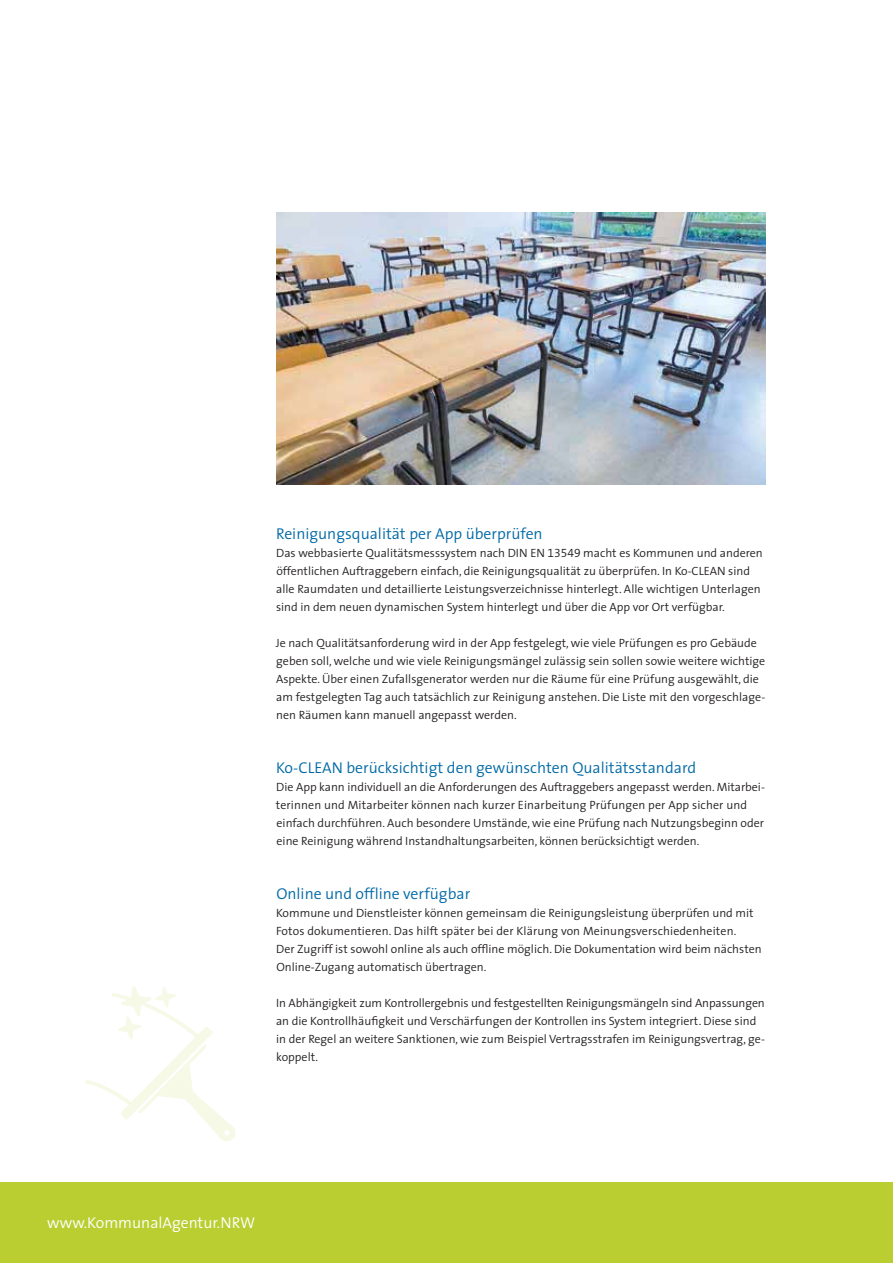
<style>
.page{position:relative;width:893px;height:1263px;background:#fff}
.page>*{position:absolute;margin:0;border:0;box-sizing:border-box;transform-origin:0 0}
.t1{font:300 15.75px "The Sans";color:#0069a5}
.t2{font:300 15.75px "The Sans";color:#fff}
.t3{font:300 12px/18px "The Sans";color:#231f20}
.s1{font-family:"The Sans Semi Light Expert";font-weight:400}
</style>
<div class="page">
<div style="left:0;top:1182px;width:893px;height:81px;background:#bace32"></div>
<img style="left:276px;top:213px;width:489px;height:272px">
<svg style="left:85px;top:986px;width:151px;height:155px"></svg>
<h1 class="t1" style="left:276px;top:527px;width:268px">Reinigungsqualität per App überprüfen</h1>
<p class="t3" style="left:276px;top:545px;width:488px">Das webbasierte Qualitätsmesssystem nach DIN EN <span class="s1">13549</span> macht es Kommunen und anderen öffentlichen Auftraggebern einfach, die Reinigungsqualität zu überprüfen. In Ko-CLEAN sind alle Raumdaten und detaillierte Leistungsverzeichnisse hinterlegt. Alle wichtigen Unter lagen sind in dem neuen dynamischen System hinterlegt und über die App vor Ort verfügbar.</p>
<p class="t3" style="left:276px;top:635px;width:491px">Je nach Qualitätsanforderung wird in der App festgelegt, wie viele Prü fungen es pro Gebäude geben soll, welche und wie viele Reini gungs mängel zulässig sein sollen sowie weitere wichtige Aspekte. Über einen Zufallsgenerator werden nur die Räume für eine Prüfung ausge wählt, die am festgelegten Tag auch tatsächlich zur Reinigung anstehen. Die Liste mit den vorgeschlage&shy;nen Räumen kann manuell angepasst werden.</p>
<h1 class="t1" style="left:276px;top:761px;width:421px">Ko-CLEAN berücksichtigt den gewünschten Qualitätsstandard</h1>
<p class="t3" style="left:276px;top:779px;width:491px">Die App kann individuell an die Anforderungen des Auftraggebers angepasst werden. Mitarbei&shy;terinnen und Mitarbeiter können nach kurzer Einarbeitung Prüfungen per App sicher und einfach durchfüh ren. Auch besondere Umstände, wie eine Prüfung nach Nutzungs beginn oder eine Reinigung während Instandhaltungsarbeiten, können berücksichtigt werden.</p>
<h1 class="t1" style="left:276px;top:887px;width:195px">Online und offline verfügbar</h1>
<p class="t3" style="left:276px;top:904px;width:487px">Kommune und Dienstleister können gemeinsam die Reinigungs leistung überprüfen und mit Fotos dokumentieren. Das hilft später bei der Klärung von Meinungsverschiedenheiten.<br>Der Zugriff ist sowohl online als auch offline möglich. Die Dokumentation wird beim nächsten Online-Zugang automatisch übertragen.</p>
<p class="t3" style="left:276px;top:994px;width:490px">In Abhängigkeit zum Kontrollergebnis und festgestellten Reinigungs mängeln sind Anpassungen an die Kontrollhäufigkeit und Verschärfungen der Kontrollen ins System integriert. Diese sind in der Regel an weitere Sanktionen, wie zum Beispiel Vertragsstrafen im Reinigungsvertrag, ge&shy;koppelt.</p>
<h1 class="t2" style="left:47px;top:1216px;width:210px">www.KommunalAgentur.NRW</h1>
</div>
